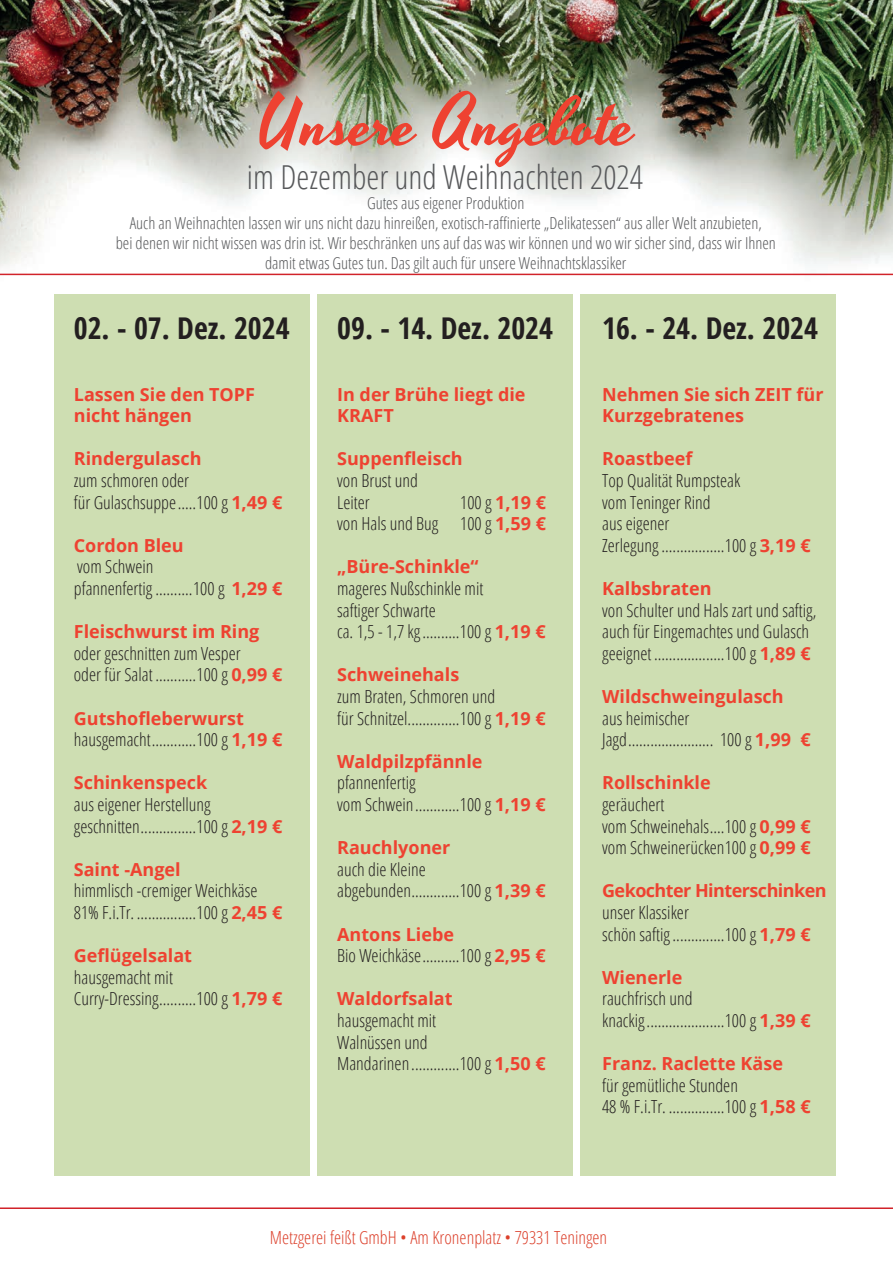
<style>
.page{position:relative;width:893px;height:1263px;background:#fff}
.page>*{position:absolute;margin:0;border:0;box-sizing:border-box;transform-origin:0 0}
.t1{font:69px "Yesteryear";color:#ee4231}
.t2{font:300 condensed 33px "Open Sans";color:#57585a}
.t3{font:700 condensed 30px "Open Sans";color:#231f20}
.t4{font:300 condensed 18px/21.6px "Open Sans";color:#231f20}
.t5{font:700 18px/21.6px "Open Sans";color:#ee4231}
.t6{font:300 condensed 18px "Open Sans";color:#dc402b}
.t7{font:700 18px "Open Sans";letter-spacing:-.03em;color:#ee4231}
.t8{font:300 condensed 16.5px/19.8px "Open Sans";color:#57585a;text-align:center}
.s1{font-weight:700;font-stretch:normal;color:#ee4231}
</style>
<div class="page">
<img style="left:0;top:0;width:893px;height:295px">
<div style="left:54px;top:295px;width:255px;height:881px;background:#cedeb2"></div>
<div style="left:581px;top:295px;width:255px;height:881px;background:#cedeb2"></div>
<div style="left:317px;top:295px;width:255px;height:881px;background:#cedeb2"></div>
<hr style="left:0;top:274px;width:893px;height:1px;background:#d1232a">
<hr style="left:0;top:1207px;width:893px;height:2px;background:#d1232a">
<h1 class="t1" style="left:258px;top:76px;width:379px">Unsere Angebote</h1>
<h2 class="t2" style="left:247px;top:155px;width:397px">im Dezember und Weihnachten 2024</h2>
<p class="t8" style="left:116px;top:193px;width:662px">Gutes aus eigener Produktion<br>Auch an Weihnachten lassen wir uns nicht dazu hinreißen, exotisch-raffinierte „Delikatessen“ aus aller Welt anzubieten,<br>bei denen wir nicht wissen was drin ist. Wir beschränken uns auf das was wir können und wo wir sicher sind, dass wir Ihnen damit etwas Gutes tun. Das gilt auch für unsere Weihnachtsklassiker</p>
<h3 class="t3" style="left:74px;top:308px;width:217px">02. - 07. Dez. 2024</h3>
<h3 class="t3" style="left:337px;top:308px;width:217px">09. - 14. Dez. 2024</h3>
<h3 class="t3" style="left:602px;top:308px;width:217px">16. - 24. Dez. 2024</h3>
<p class="t5" style="left:74px;top:383px;width:183px">Lassen Sie den TOPF nicht hängen</p>
<p class="t5" style="left:74px;top:448px;width:129px">Rindergulasch</p>
<p class="t4" style="left:74px;top:469px;width:210px">zum schmoren oder<br>für Gulaschsuppe.....100 g <span class="s1">1,49 €</span></p>
<p class="t5" style="left:74px;top:534px;width:111px">Cordon Bleu</p>
<p class="t4" style="left:74px;top:555px;width:210px">vom Schwein<br>pfannenfertig ..........100 g <span class="s1">1,29 €</span></p>
<p class="t5" style="left:74px;top:620px;width:187px">Fleischwurst im Ring</p>
<p class="t4" style="left:74px;top:642px;width:210px">oder geschnitten zum Vesper<br>oder für Salat ...........100 g <span class="s1">0,99 €</span></p>
<p class="t4" style="left:74px;top:707px;width:210px"><span class="s1">Gutshofleberwurst </span>hausgemacht............100 g <span class="s1">1,19 €</span></p>
<p class="t5" style="left:74px;top:772px;width:135px">Schinkenspeck</p>
<p class="t4" style="left:74px;top:793px;width:210px">aus eigener Herstellung geschnitten...............100 g <span class="s1">2,19 €</span></p>
<p class="t5" style="left:74px;top:858px;width:108px">Saint -Angel</p>
<p class="t4" style="left:74px;top:879px;width:210px">himmlisch -cremiger Weichkäse<br>81% F.i.Tr. ................100 g <span class="s1">2,45 €</span></p>
<p class="t5" style="left:74px;top:944px;width:120px">Geflügelsalat</p>
<p class="t4" style="left:74px;top:966px;width:210px">hausgemacht mit<br>Curry-Dressing..........100 g <span class="s1">1,79 €</span></p>
<p class="t5" style="left:337px;top:383px;width:190px">In der Brühe liegt die<br>KRAFT</p>
<p class="t5" style="left:337px;top:448px;width:127px">Suppenfleisch</p>
<p class="t4" style="left:337px;top:469px;width:82px">von Brust und<br>Leiter</p>
<p class="t4" style="left:337px;top:491px;width:210px;text-align:right">100 g <span class="s1">1,19 €<br></span>von Hals und Bug 100 g <span class="s1">1,59 €</span></p>
<p class="t5" style="left:337px;top:556px;width:143px">„Büre-Schinkle“</p>
<p class="t4" style="left:337px;top:577px;width:210px">mageres Nußschinkle mit<br>saftiger Schwarte<br>ca. 1,5 - 1,7 kg..........100 g <span class="s1">1,19 €</span></p>
<p class="t5" style="left:337px;top:664px;width:124px">Schweinehals</p>
<p class="t4" style="left:337px;top:685px;width:210px">zum Braten, Schmoren und<br>für Schnitzel..............100 g <span class="s1">1,19 €</span></p>
<p class="t5" style="left:337px;top:750px;width:147px">Waldpilzpfännle</p>
<p class="t4" style="left:337px;top:771px;width:210px">pfannenfertig<br>vom Schwein............100 g <span class="s1">1,19 €</span></p>
<p class="t5" style="left:337px;top:836px;width:115px">Rauchlyoner</p>
<p class="t4" style="left:337px;top:858px;width:210px">auch die Kleine abgebunden.............100 g <span class="s1">1,39 €</span></p>
<p class="t4" style="left:337px;top:923px;width:210px"><span class="s1">Antons Liebe<br></span>Bio Weichkäse..........100 g <span class="s1">2,95 €</span></p>
<p class="t5" style="left:337px;top:988px;width:117px">Waldorfsalat</p>
<p class="t4" style="left:337px;top:1009px;width:210px">hausgemacht mit<br>Walnüssen und<br>Mandarinen .............100 g <span class="s1">1,50 €</span></p>
<p class="t5" style="left:602px;top:383px;width:223px">Nehmen Sie sich ZEIT für<br>Kurzgebratenes</p>
<p class="t5" style="left:602px;top:448px;width:92px">Roastbeef</p>
<p class="t4" style="left:602px;top:469px;width:210px">Top Qualität Rumpsteak<br>vom Teninger Rind<br>aus eigener<br>Zerlegung .................100 g <span class="s1">3,19 €</span></p>
<p class="t5" style="left:602px;top:577px;width:111px">Kalbsbraten</p>
<p class="t4" style="left:602px;top:599px;width:216px">von Schulter und Hals zart und saftig, auch für Eingemachtes und Gulasch geeignet ...................100 g <span class="s1">1,89 €</span></p>
<p class="t5" style="left:602px;top:685px;width:183px">Wildschweingulasch</p>
<p class="t4" style="left:602px;top:707px;width:210px">aus heimischer<br>Jagd....................... 100 g <span class="s1">1,99 €</span></p>
<p class="t5" style="left:602px;top:772px;width:110px">Rollschinkle</p>
<p class="t4" style="left:602px;top:793px;width:210px">geräuchert<br>vom Schweinehals....100 g <span class="s1">0,99 € </span>vom Schweinerücken100 g <span class="s1">0,99 €</span></p>
<p class="t7" style="left:602px;top:878px;width:226px">Gekochter Hinterschinken</p>
<p class="t4" style="left:602px;top:901px;width:210px">unser Klassiker<br>schön saftig..............100 g <span class="s1">1,79 €</span></p>
<p class="t5" style="left:602px;top:966px;width:82px">Wienerle</p>
<p class="t4" style="left:602px;top:987px;width:210px">rauchfrisch und knackig.....................100 g <span class="s1">1,39 €</span></p>
<p class="t5" style="left:602px;top:1052px;width:182px">Franz. Raclette Käse</p>
<p class="t4" style="left:602px;top:1074px;width:210px">für gemütliche Stunden<br>48 % F.i.Tr. ...............100 g <span class="s1">1,58 €</span></p>
<p class="t6" style="left:270px;top:1225px;width:339px">Metzgerei feißt GmbH • Am Kronenplatz • 79331 Teningen</p>
</div>
